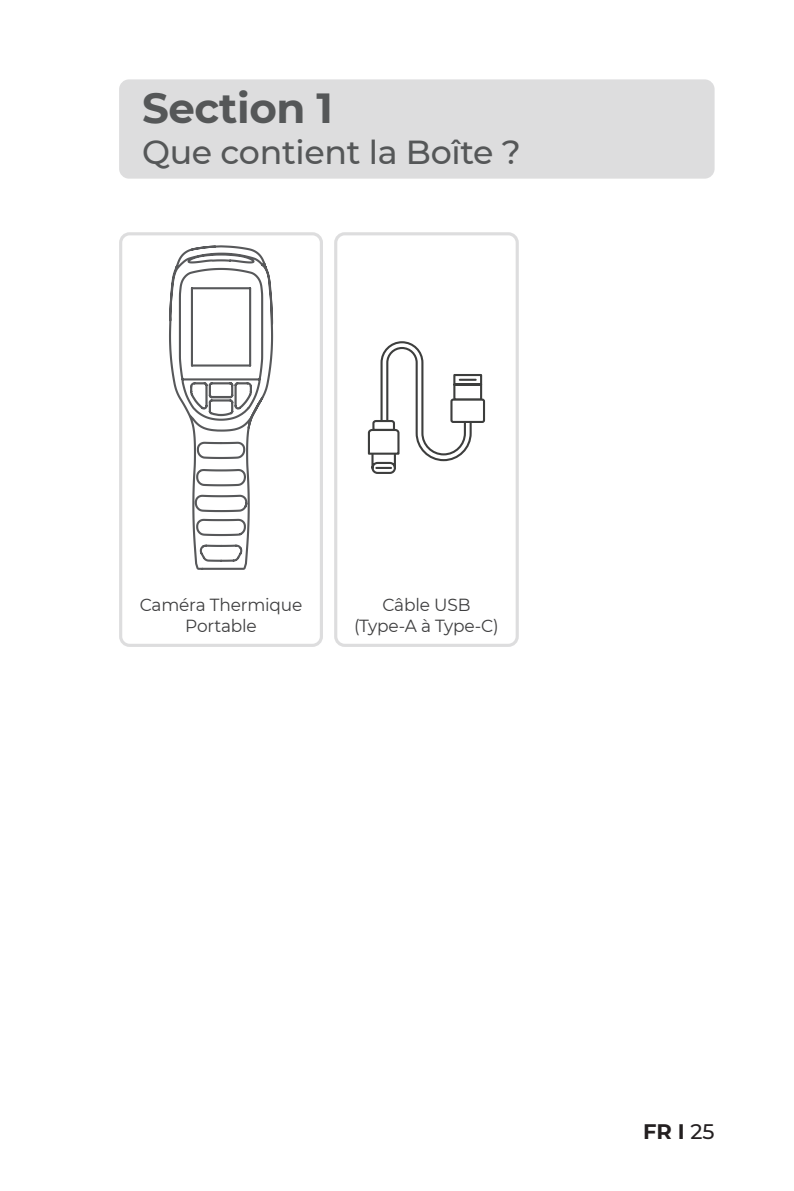
<style>
.page{position:relative;width:794px;height:1191px;background:#fff}
.page>*{position:absolute;margin:0;border:0;box-sizing:border-box;transform-origin:0 0}
.t1{font:700 42px "Montserrat";letter-spacing:-.01em;color:#555758}
.t2{font:500 33.25px "Montserrat";letter-spacing:-.01em;color:#555758}
.t3{font:700 21px "Montserrat";color:#231f20}
.正文无符号{font:17.5px/21px "Montserrat";letter-spacing:-.01em;color:#3e3e3f;text-align:center}
.s1{font-weight:500}
</style>
<div class="page">
<div style="left:119px;top:79px;width:595px;height:100px;background:#ddddde;border-radius:10px"></div>
<div style="left:119px;top:232px;width:204px;height:415px;border:3px solid #ddddde;border-radius:9px"></div>
<div style="left:334px;top:232px;width:185px;height:415px;border:3px solid #ddddde;border-radius:9px"></div>
<div style="left:450px;top:398px;width:35px;height:25px;border:2px solid #3d3e3d;border-radius:2px"></div>
<div style="left:371px;top:462px;width:25px;height:12px;border:2px solid #3d3e3d;border-radius:5px"></div>
<svg style="left:367px;top:341px;width:116px;height:128px"></svg>
<svg style="left:168px;top:232px;width:106px;height:338px"></svg>
<p class="t1" style="left:142px;top:78px;width:192px">Section 1</p>
<p class="t2" style="left:142px;top:129px;width:380px">Que contient la Boîte ?</p>
<p class="正文无符号" style="left:140px;top:593px;width:164px">Caméra Thermique<br>Portable</p>
<p class="正文无符号" style="left:382px;top:593px;width:90px">Câble USB</p>
<p class="正文无符号" style="left:354px;top:614px;width:146px">(Type-A à Type-C)</p>
<p class="t3" style="left:643px;top:1116px;width:73px">FR I <span class="s1">25</span></p>
</div>
